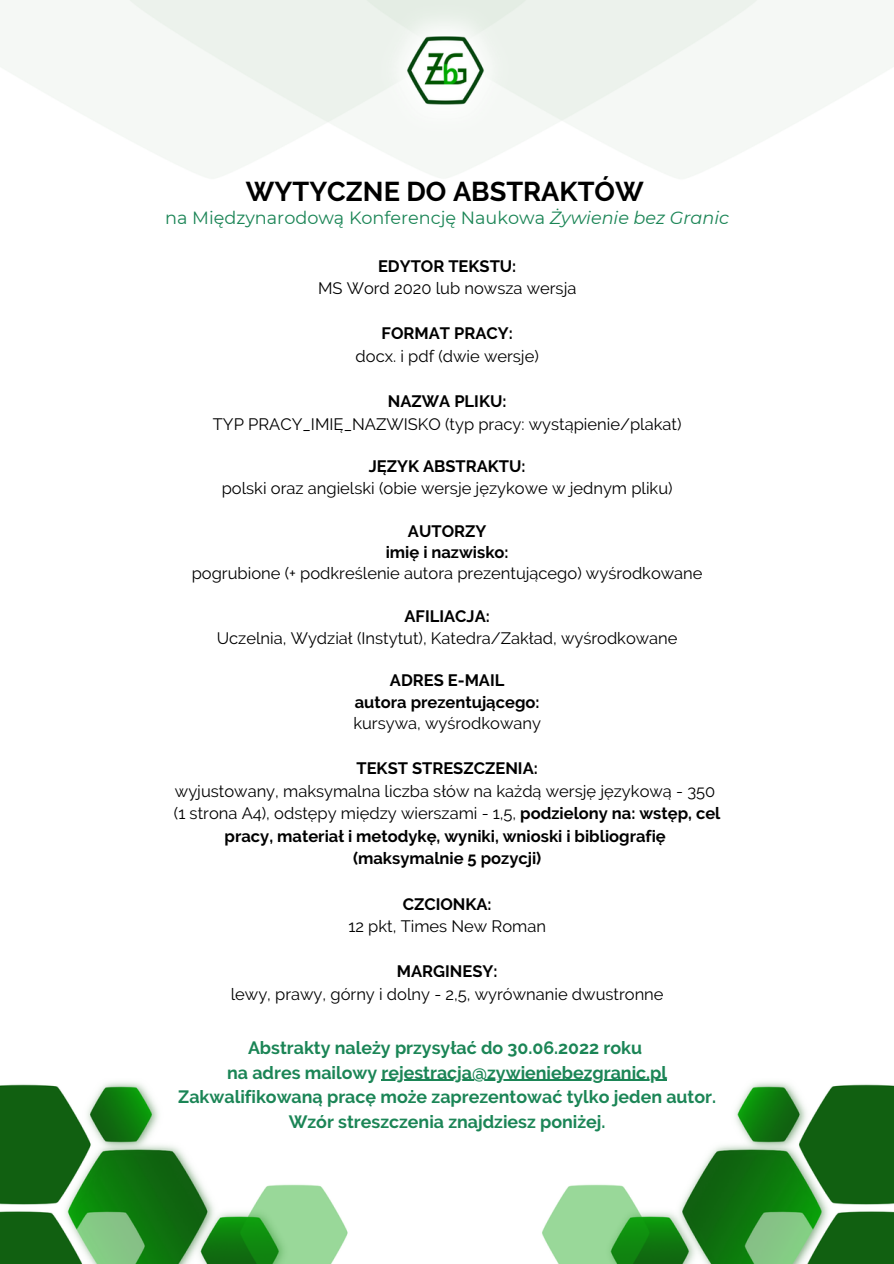
<style>
.page{position:relative;width:894px;height:1264px;background:#fff}
.page>*{position:absolute;margin:0;border:0;box-sizing:border-box;transform-origin:0 0}
.t1{font:700 27.15px "Raleway";color:#000}
.t2{font:700 17.85px "Raleway";color:#1b8556}
.t3{font:17.7px "Montserrat";color:#1b8556}
.t4{font:16.5px "Raleway";color:#000}
.t5{font:700 16.5px/22.5px "Raleway";color:#000;text-align:center}
.s1{font-style:italic}
.s2{font-weight:400}
</style>
<div class="page">
<img style="left:0;top:0;width:893px;height:1263px">
<hr style="left:381px;top:1079px;width:286px;height:1px;background:#1b8556">
<p class="t1" style="left:246px;top:176px;width:399px">WYTYCZNE DO ABSTRAKTÓW</p>
<p class="t3" style="left:165px;top:207px;width:565px">na Międzynarodową Konferencję Naukowa <span class="s1">Żywienie bez Granic</span></p>
<p class="t5" style="left:378px;top:255px;width:140px">EDYTOR TEKSTU:</p>
<p class="t4" style="left:318px;top:279px;width:260px">MS Word 2020 lub nowsza wersja</p>
<p class="t5" style="left:381px;top:322px;width:133px">FORMAT PRACY:</p>
<p class="t4" style="left:355px;top:346px;width:185px">docx. i pdf (dwie wersje)</p>
<p class="t5" style="left:388px;top:390px;width:120px">NAZWA PLIKU:</p>
<p class="t4" style="left:213px;top:414px;width:470px">TYP PRACY_IMIĘ_NAZWISKO (typ pracy: wystąpienie/plakat)</p>
<p class="t5" style="left:368px;top:455px;width:158px">JĘZYK ABSTRAKTU:</p>
<p class="t4" style="left:222px;top:478px;width:452px">polski oraz angielski (obie wersje językowe w jednym pliku)</p>
<p class="t5" style="left:408px;top:519px;width:80px">AUTORZY</p>
<p class="t5" style="left:385px;top:541px;width:124px">imię i nazwisko:</p>
<p class="t4" style="left:192px;top:564px;width:512px">pogrubione (+ podkreślenie autora prezentującego) wyśrodkowane</p>
<p class="t5" style="left:404px;top:605px;width:87px">AFILIACJA:</p>
<p class="t4" style="left:217px;top:628px;width:462px">Uczelnia, Wydział (Instytut), Katedra/Zakład, wyśrodkowane</p>
<p class="t5" style="left:390px;top:669px;width:116px">ADRES E-MAIL</p>
<p class="t5" style="left:355px;top:690px;width:186px">autora prezentującego:</p>
<p class="t4" style="left:353px;top:713px;width:189px">kursywa, wyśrodkowany</p>
<p class="t5" style="left:356px;top:757px;width:183px">TEKST STRESZCZENIA:</p>
<p class="t4" style="left:175px;top:781px;width:541px">wyjustowany, maksymalna liczba słów na każdą wersję językową - 350</p>
<p class="t5" style="left:174px;top:802px;width:548px"><span class="s2">(1 strona A4), odstępy między wierszami - 1,5,</span> podzielony na: wstęp, cel pracy, materiał i metodykę, wyniki, wnioski i bibliografię</p>
<p class="t5" style="left:353px;top:847px;width:190px">(maksymalnie 5 pozycji)</p>
<p class="t5" style="left:402px;top:892px;width:90px">CZCIONKA:</p>
<p class="t4" style="left:348px;top:916px;width:199px">12 pkt, Times New Roman</p>
<p class="t5" style="left:397px;top:960px;width:102px">MARGINESY:</p>
<p class="t4" style="left:231px;top:984px;width:434px">lewy, prawy, górny i dolny - 2,5, wyrównanie dwustronne</p>
<p class="t2" style="left:248px;top:1037px;width:395px">Abstrakty należy przysyłać do 30.06.2022 roku</p>
<p class="t2" style="left:227px;top:1061px;width:441px">na adres mailowy rejestracja@zywieniebezgranic.pl</p>
<p class="t2" style="left:178px;top:1086px;width:539px">Zakwalifikowaną pracę może zaprezentować tylko jeden autor.</p>
<p class="t2" style="left:289px;top:1111px;width:318px">Wzór streszczenia znajdziesz poniżej.</p>
</div>
